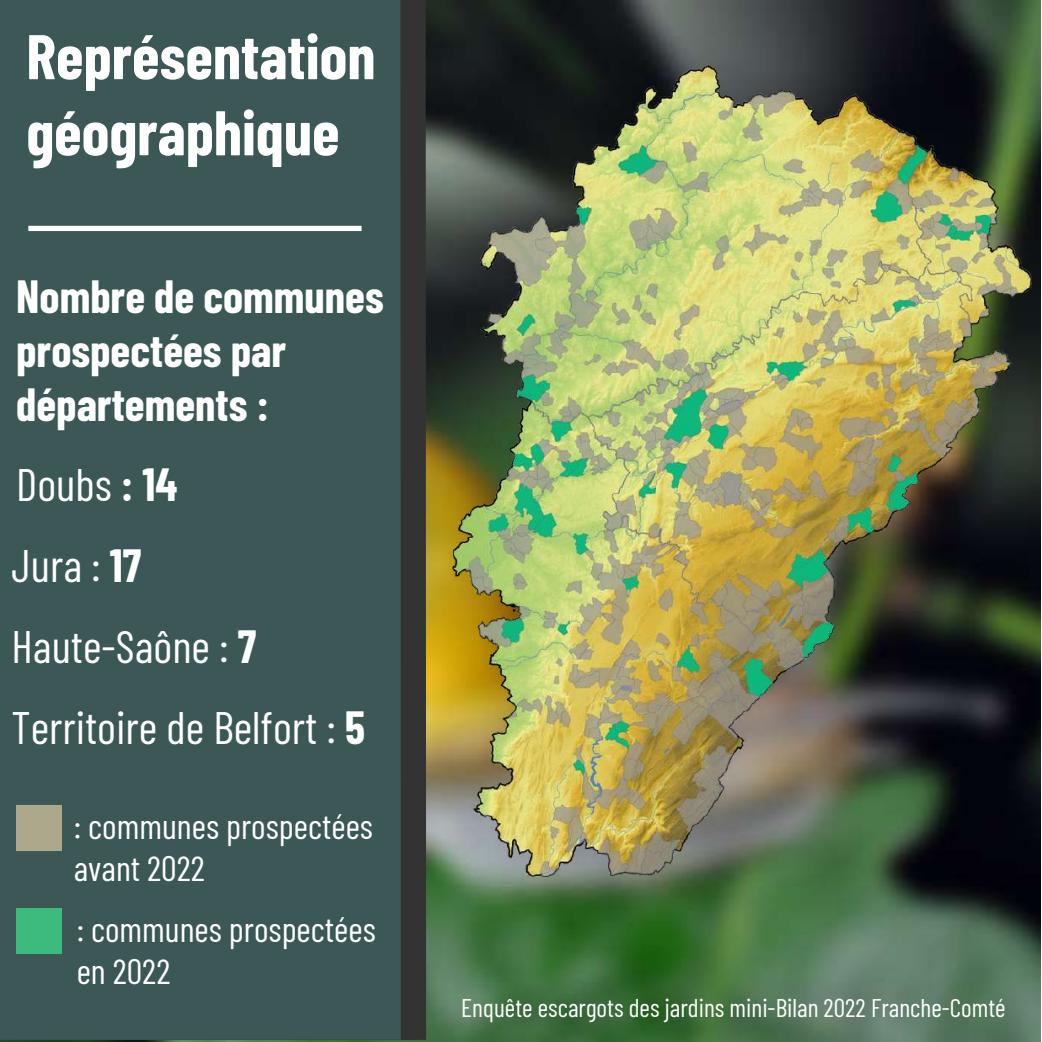
<style>
.page{position:relative;width:1042px;height:1042px;background:#fff}
.page>*{position:absolute;margin:0;border:0;box-sizing:border-box;transform-origin:0 0}
.t1{font:700 63px/76.1px "Barlow Condensed";color:#fff}
.t2{font:45.5px/80.9px "Barlow Condensed";color:#fff}
.t3{font:700 45.5px/53.7px "Barlow Condensed";color:#fff}
.t4{font:35px/42px "Barlow Condensed";color:#fff}
.t5{font:25.55px "Barlow Condensed";color:#fff}
.s1{font-weight:700}
</style>
<div class="page">
<img style="left:0;top:0;width:1041px;height:1041px">
<div style="left:0;top:0;width:426px;height:1040px;background:#333"></div>
<div style="left:0;top:0;width:401px;height:1040px;background:#3b5857"></div>
<div style="left:16px;top:908px;width:46px;height:46px;background:#3bbb7e"></div>
<div style="left:16px;top:805px;width:46px;height:46px;background:#aba88b"></div>
<div style="left:28px;top:226px;width:333px;height:5px;background:#fff"></div>
<img style="left:425px;top:24px;width:606px;height:852px">
<h1 class="t1" style="left:26px;top:16px;width:351px">Représentation géographique</h1>
<h2 class="t3" style="left:16px;top:268px;width:369px">Nombre de communes prospectées par départements :</h2>
<h2 class="t2" style="left:11px;top:443px;width:355px">Doubs <span class="s1">: 14<br></span>Jura : <span class="s1">17<br></span>Haute-Saône : <span class="s1">7<br></span>Territoire de Belfort : <span class="s1">5</span></h2>
<p class="t4" style="left:74px;top:804px;width:301px">: communes prospectées avant 2022</p>
<p class="t4" style="left:77px;top:907px;width:301px">: communes prospectées en 2022</p>
<p class="t5" style="left:461px;top:992px;width:546px">Enquête escargots des jardins mini-Bilan 2022 Franche-Comté</p>
</div>
